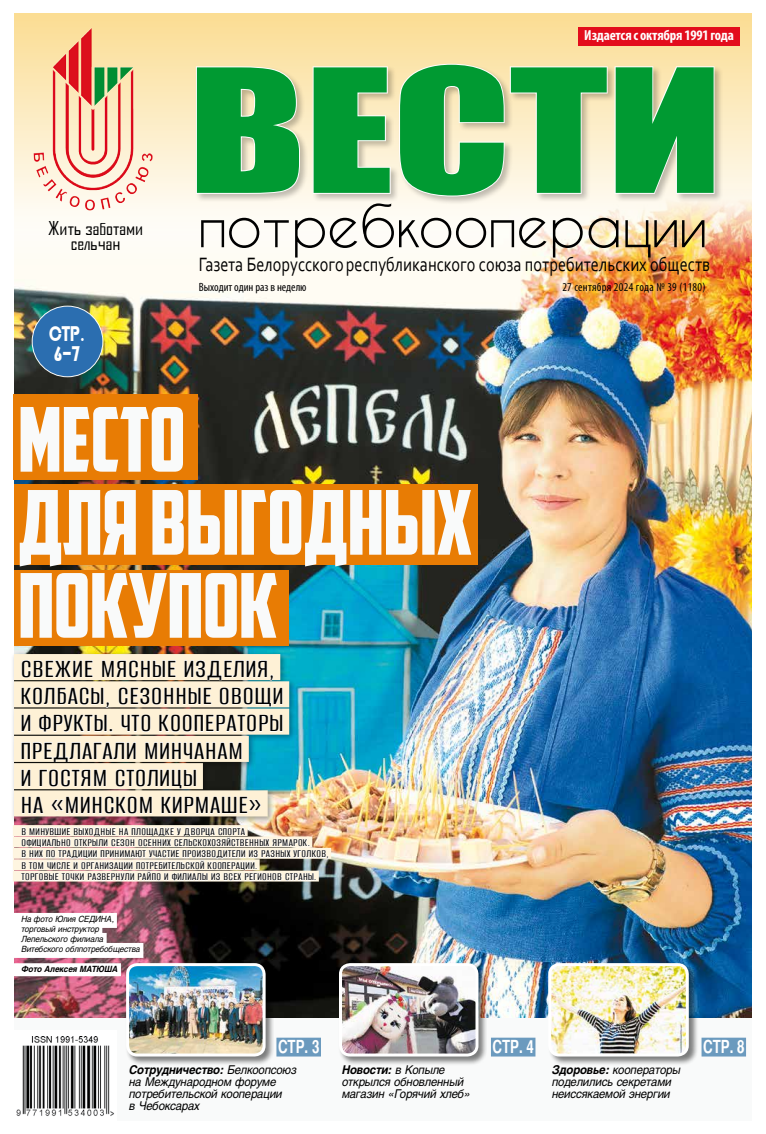
<style>
.page{position:relative;width:766px;height:1134px;background:#fff}
.page>*{position:absolute;margin:0;border:0;box-sizing:border-box;transform-origin:0 0}
.t1{font:158.7px "Impact";letter-spacing:-.005em;color:#009a32;scale:1.34 1}
.t2{font:89px/83px "AA American Captain";letter-spacing:-.005em;color:#f9fafa;scale:.93 1}
.t3{font:56.3px "Caviar Dreams";letter-spacing:-.005em;color:#000}
.t4{font:500 27.3px/27.3px "Alumni Sans";letter-spacing:.03em;color:#000}
.t5{font:21.6px/20px "Barbados Cyr";color:#fff;scale:.78 1}
.t6{font:20.2px "Corbel";letter-spacing:.005em;color:#000;scale:.8 1}
.t7{font:18.3px/15.1px "Agency FB Cyrillic";color:#000;text-align:center}
.t8{font:700 18px "Bastion C";color:#fff;scale:.9 1}
.t9{font:700 condensed 14.6px "Myriad Pro";letter-spacing:-.015em;color:#fff}
.t10{font:italic 12px/12px "Helios";letter-spacing:-.015em;color:#000;scale:.94 1}
.t11{font:condensed 12px "Myriad Pro";letter-spacing:.01em;color:#000}
.t12{font:500 11.4px/11.4px "Alumni Sans";letter-spacing:.03em;color:#000}
.t13{font:italic 8.5px/10px "Helios";letter-spacing:-.015em;color:#000;scale:.94 1}
.t14{font:italic 700 8.5px "Helios";letter-spacing:-.015em;color:#000;scale:.94 1}
.s1{font-weight:700}
</style>
<div class="page">
<svg style="left:14px;top:14px;width:737px;height:175px;background:#f8dca9"></svg>
<div style="left:14px;top:1012px;width:737px;height:108px;background:#f9fafa"></div>
<img style="left:14px;top:189px;width:737px;height:828px">
<div style="left:13px;top:1030px;width:104px;height:91px;background:#fff"></div>
<img style="left:16px;top:1036px;width:98px;height:80px">
<div style="left:701px;top:1038px;width:44px;height:18px;background:#6b9abe"></div>
<div style="left:547px;top:962px;width:151px;height:104px;background:#000;opacity:.5"></div>
<img style="left:549px;top:964px;width:138px;height:90px">
<div style="left:548px;top:963px;width:140px;height:93px;border:3px solid #fff;border-radius:10px"></div>
<div style="left:491px;top:1038px;width:44px;height:18px;background:#6b9abe"></div>
<div style="left:338px;top:962px;width:150px;height:104px;background:#000;opacity:.5"></div>
<img style="left:340px;top:964px;width:137px;height:91px">
<div style="left:339px;top:963px;width:139px;height:93px;border:3px solid #fff;border-radius:10px"></div>
<div style="left:126px;top:962px;width:149px;height:104px;background:#000;opacity:.5"></div>
<img style="left:128px;top:964px;width:136px;height:91px">
<div style="left:126px;top:963px;width:139px;height:93px;border:3px solid #fff;border-radius:10px"></div>
<div style="left:194px;top:62px;width:529px;height:144px;background:#000;opacity:.25"></div>
<svg style="left:195px;top:65px;width:106px;height:130px;background:#ccc2a8"></svg>
<svg style="left:311px;top:65px;width:80px;height:130px;background:#d1c6ad"></svg>
<svg style="left:398px;top:63px;width:317px;height:135px;background:#d5caaf"></svg>
<div style="left:578px;top:27px;width:161px;height:19px;background:#e30c1c"></div>
<img style="left:81px;top:27px;width:11px;height:79px">
<div style="left:193px;top:277px;width:119px;height:22px;background:#fffcf4"></div>
<div style="left:32px;top:306px;width:71px;height:71px;background:#2b6eb0;border-radius:50%"></div>
<div style="left:32px;top:306px;width:71px;height:71px;border:1px solid #f9fafa;border-radius:50%"></div>
<div style="left:13px;top:825px;width:234px;height:11px;background:#fef5e0"></div>
<div style="left:13px;top:836px;width:299px;height:11px;background:#fef5e0"></div>
<div style="left:13px;top:848px;width:318px;height:11px;background:#fef5e0"></div>
<div style="left:13px;top:859px;width:246px;height:11px;background:#fef5e0"></div>
<div style="left:13px;top:871px;width:306px;height:10px;background:#fef5e0"></div>
<svg style="left:21px;top:827px;width:307px;height:54px"></svg>
<div style="left:11px;top:650px;width:285px;height:174px;background:#000;opacity:.35"></div>
<div style="left:14px;top:654px;width:266px;height:26px;background:#fef1d6"></div>
<div style="left:14px;top:681px;width:275px;height:26px;background:#fef1d6"></div>
<div style="left:14px;top:708px;width:275px;height:27px;background:#fef1d6"></div>
<div style="left:14px;top:736px;width:235px;height:26px;background:#fef1d6"></div>
<div style="left:14px;top:763px;width:189px;height:26px;background:#fef1d6"></div>
<div style="left:14px;top:790px;width:253px;height:26px;background:#fef1d6"></div>
<svg style="left:22px;top:660px;width:71px;height:18px"></svg>
<svg style="left:102px;top:660px;width:74px;height:18px"></svg>
<svg style="left:184px;top:660px;width:89px;height:21px"></svg>
<svg style="left:21px;top:687px;width:88px;height:21px"></svg>
<svg style="left:118px;top:687px;width:93px;height:18px"></svg>
<svg style="left:220px;top:687px;width:62px;height:20px"></svg>
<svg style="left:21px;top:715px;width:10px;height:17px"></svg>
<svg style="left:39px;top:715px;width:73px;height:17px"></svg>
<svg style="left:121px;top:714px;width:29px;height:18px"></svg>
<svg style="left:159px;top:714px;width:123px;height:18px"></svg>
<svg style="left:21px;top:742px;width:115px;height:20px"></svg>
<svg style="left:145px;top:742px;width:97px;height:17px"></svg>
<svg style="left:21px;top:769px;width:10px;height:17px"></svg>
<svg style="left:39px;top:769px;width:67px;height:18px"></svg>
<svg style="left:116px;top:769px;width:80px;height:20px"></svg>
<svg style="left:22px;top:796px;width:21px;height:18px"></svg>
<svg style="left:51px;top:796px;width:101px;height:18px"></svg>
<svg style="left:161px;top:796px;width:100px;height:18px"></svg>
<div style="left:14px;top:394px;width:184px;height:85px;background:#e87c04"></div>
<div style="left:14px;top:484px;width:463px;height:80px;background:#e87c04"></div>
<div style="left:14px;top:570px;width:274px;height:75px;background:#e87c04"></div>
<div style="left:277px;top:1038px;width:43px;height:18px;background:#6b9abe"></div>
<div style="left:276px;top:1038px;width:45px;height:18px;border:1px solid #6b9abe"></div>
<div style="left:0;top:913px;width:117px;height:15px;background:#fff"></div>
<div style="left:0;top:923px;width:102px;height:15px;background:#fff"></div>
<div style="left:0;top:933px;width:107px;height:15px;background:#fff"></div>
<div style="left:0;top:943px;width:143px;height:15px;background:#fff"></div>
<div style="left:4px;top:963px;width:117px;height:13px;background:#fff"></div>
<p class="t9" style="left:584px;top:26px;width:151px">Издается с октября 1991 года</p>
<h3 class="t7" style="left:48px;top:220px;width:96px">Жить заботами сельчан</h3>
<h3 class="t5" style="left:49px;top:324px;width:48px">СТР.<br>6-7</h3>
<h1 class="t1" style="left:188px;top:8px;width:400px">ВЕСТИ</h1>
<h3 class="t3" style="left:198px;top:192px;width:510px">потребкооперации</h3>
<p class="t11" style="left:199px;top:280px;width:109px">Выходит один раз в неделю</p>
<p class="t11" style="left:562px;top:280px;width:144px">27 сентября 2024 года № 39 (1180)</p>
<h3 class="t6" style="left:199px;top:252px;width:640px">Газета Белорусского республиканского союза потребительских обществ</h3>
<h2 class="t2" style="left:18px;top:398px;width:489px">Место<br>для выгодных покупок</h2>
<h3 class="t4" style="left:21px;top:655px;width:264px">СВЕЖИЕ МЯСНЫЕ ИЗДЕЛИЯ,<br>КОЛБАСЫ, СЕЗОННЫЕ ОВОЩИ<br>И ФРУКТЫ. ЧТО КООПЕРАТОРЫ<br>ПРЕДЛАГАЛИ МИНЧАНАМ<br>И ГОСТЯМ СТОЛИЦЫ<br>НА «МИНСКОМ КИРМАШЕ»</h3>
<p class="t12" style="left:21px;top:825px;width:309px">В МИНУВШИЕ ВЫХОДНЫЕ НА ПЛОЩАДКЕ У ДВОРЦА СПОРТА<br>ОФИЦИАЛЬНО ОТКРЫЛИ СЕЗОН ОСЕННИХ СЕЛЬСКОХОЗЯЙСТВЕННЫХ ЯРМАРОК.<br>В НИХ ПО ТРАДИЦИИ ПРИНИМАЮТ УЧАСТИЕ ПРОИЗВОДИТЕЛИ ИЗ РАЗНЫХ УГОЛКОВ, В ТОМ ЧИСЛЕ И ОРГАНИЗАЦИИ ПОТРЕБИТЕЛЬСКОЙ КООПЕРАЦИИ.<br>ТОРГОВЫЕ ТОЧКИ РАЗВЕРНУЛИ РАЙПО И ФИЛИАЛЫ ИЗ ВСЕХ РЕГИОНОВ СТРАНЫ.</p>
<p class="t13" style="left:21px;top:914px;width:128px">На фото Юлия СЕДИНА, торговый инструктор<br>Лепельского филиала<br>Витебского облпотребобщества</p>
<p class="t14" style="left:21px;top:964px;width:104px">Фото Алексея МАТЮША</p>
<h3 class="t8" style="left:278px;top:1036px;width:47px">СТР. 3</h3>
<p class="t10" style="left:129px;top:1064px;width:180px"><span class="s1">Сотрудничество:</span> Белкоопсоюз на Международном форуме потребительской кооперации<br>в Чебоксарах</p>
<p class="t10" style="left:342px;top:1064px;width:138px"><span class="s1">Новости:</span> в Копыле открылся обновленный магазин «Горячий хлеб»</p>
<h3 class="t8" style="left:492px;top:1036px;width:47px">СТР. 4</h3>
<h3 class="t8" style="left:703px;top:1036px;width:47px">СТР. 8</h3>
<p class="t10" style="left:552px;top:1064px;width:138px"><span class="s1">Здоровье:</span> кооператоры поделились секретами неиссякаемой энергии</p>
</div>
